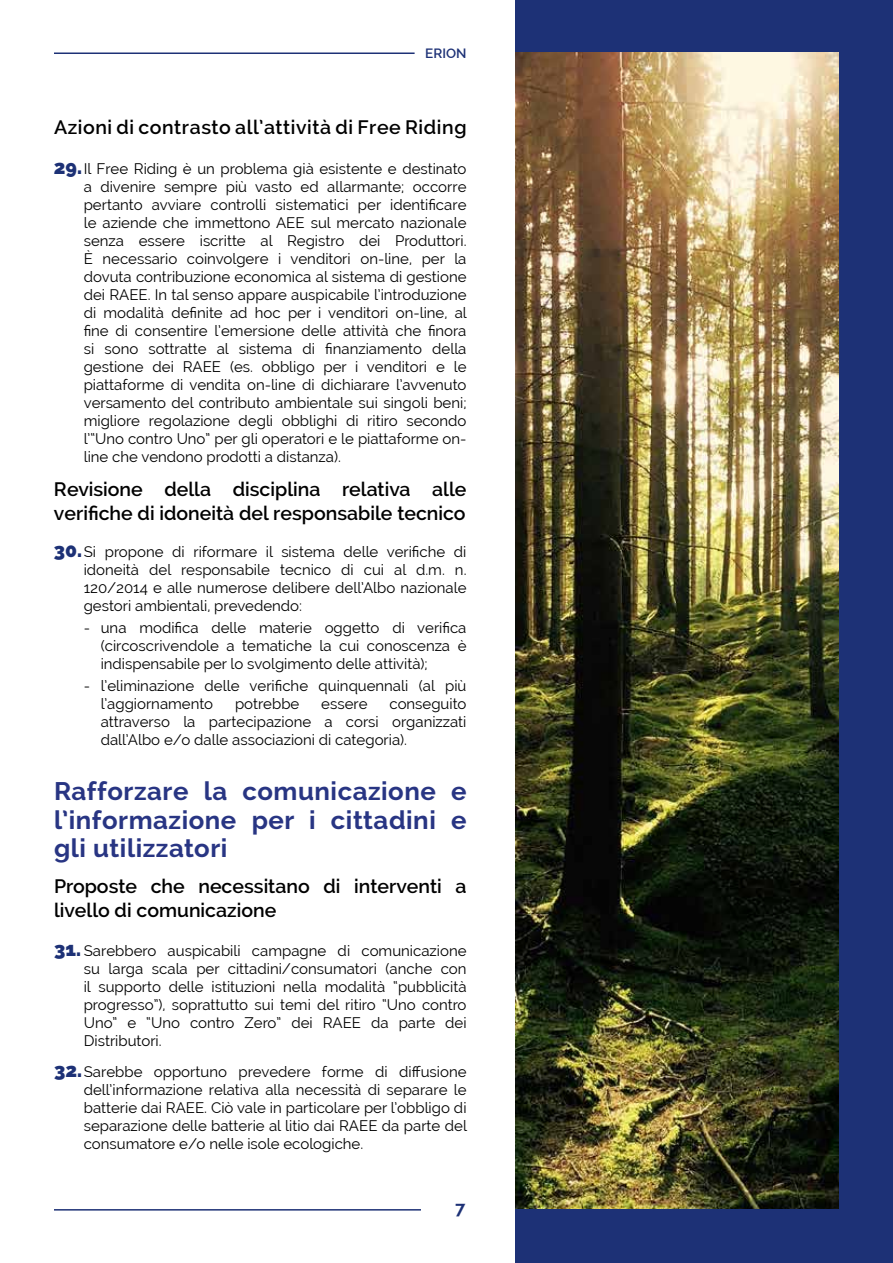
<style>
.page{position:relative;width:893px;height:1263px;background:#fff}
.page>*{position:absolute;margin:0;border:0;box-sizing:border-box;transform-origin:0 0}
.t1{font:700 25.5px/28.5px "Raleway";letter-spacing:.02em;color:#283583;text-align:justify}
.t2{font:600 19.5px/23.4px "Raleway";color:#000}
.t3{font:600 19.5px "Raleway";letter-spacing:.03em;color:#000}
.t4{font:700 18px "Raleway";color:#1d3176}
.t5{font:15px/18px "Raleway";color:#000;text-align:justify}
.t6{font:600 13.5px "Raleway";color:#1d3176}
.s1{font-weight:900;font-size:19.5px;color:#1d3176}
</style>
<div class="page">
<hr style="left:54px;top:53px;width:361px;height:1px;background:#1d3176">
<hr style="left:54px;top:1209px;width:367px;height:1px;background:#1d3176">
<div style="left:516px;top:0;width:377px;height:1263px;background:#1d3176"></div>
<img style="left:516px;top:52px;width:323px;height:1157px">
<p class="t6" style="left:425px;top:46px;width:43px">ERION</p>
<h2 class="t3" style="left:54px;top:116px;width:414px">Azioni di contrasto all’attività di Free Riding</h2>
<p class="t5" style="left:84px;top:160px;width:385px;text-indent:-30px"><span class="s1">29.</span>Il Free Riding è un problema già esistente e destinato a divenire sempre più vasto ed allarmante; occorre pertanto avviare controlli sistematici per identificare le aziende che immettono AEE sul mercato nazionale senza essere iscritte al Registro dei Produttori.<br>È necessario coinvolgere i venditori on-line, per la dovuta contribuzione economica al sistema di gestione dei RAEE. In tal senso appare auspicabile l’introduzione di modalità definite ad hoc per i venditori on-line, al fine di consentire l’emersione delle attività che finora si sono sottratte al sistema di finanziamento della gestione dei RAEE (es. obbligo per i venditori e le piattaforme di vendita on-line di dichiarare l’avvenuto versamento del contributo ambientale sui singoli beni; migliore regolazione degli obblighi di ritiro secondo l’“Uno contro Uno” per gli operatori e le piattaforme on&shy;line che vendono prodotti a distanza).</p>
<h2 class="t2" style="left:54px;top:478px;width:414px">Revisione della disciplina relativa alle verifiche di idoneità del responsabile tecnico</h2>
<p class="t5" style="left:84px;top:542px;width:384px;text-indent:-30px"><span class="s1">30.</span>Si propone di riformare il sistema delle verifiche di idoneità del responsabile tecnico di cui al d.m. n.<br>120/2014 e alle numerose delibere dell’Albo nazionale gestori ambientali, prevedendo:</p>
<p class="t5" style="left:101px;top:619px;width:367px;text-indent:-17px">- una modifica delle materie oggetto di verifica (circoscrivendole a tematiche la cui conoscenza è indispensabile per lo svolgimento delle attività);</p>
<p class="t5" style="left:101px;top:677px;width:367px;text-indent:-17px">- l’eliminazione delle verifiche quinquennali (al più l’aggiornamento</p>
<p class="t5" style="left:101px;top:695px;width:367px;text-indent:289px">conseguito attraverso la partecipazione a corsi organizzati dall’Albo e/o dalle associazioni di categoria).</p>
<p class="t5" style="left:235px;top:695px;width:66px">potrebbe</p>
<p class="t5" style="left:321px;top:695px;width:48px">essere</p>
<h1 class="t1" style="left:54px;top:777px;width:414px">Rafforzare la comunicazione e l’informazione per i cittadini e gli utilizzatori</h1>
<h2 class="t2" style="left:54px;top:875px;width:414px">Proposte che necessitano di interventi a livello di comunicazione</h2>
<p class="t5" style="left:84px;top:942px;width:384px;text-indent:-30px"><span class="s1">31.</span> Sarebbero auspicabili campagne di comunicazione su larga scala per cittadini/consumatori (anche con il supporto delle istituzioni nella modalità “pubblicità progresso”), soprattutto sui temi del ritiro “Uno contro Uno” e “Uno contro Zero” dei RAEE da parte dei Distributori.</p>
<p class="t5" style="left:84px;top:1062px;width:385px;text-indent:-30px"><span class="s1">32.</span>Sarebbe opportuno prevedere forme di diffusione dell’informazione relativa alla necessità di separare le batterie dai RAEE. Ciò vale in particolare per l’obbligo di separazione delle batterie al litio dai RAEE da parte del consumatore e/o nelle isole ecologiche.</p>
<p class="t4" style="left:455px;top:1197px;width:12px">7</p>
</div>
